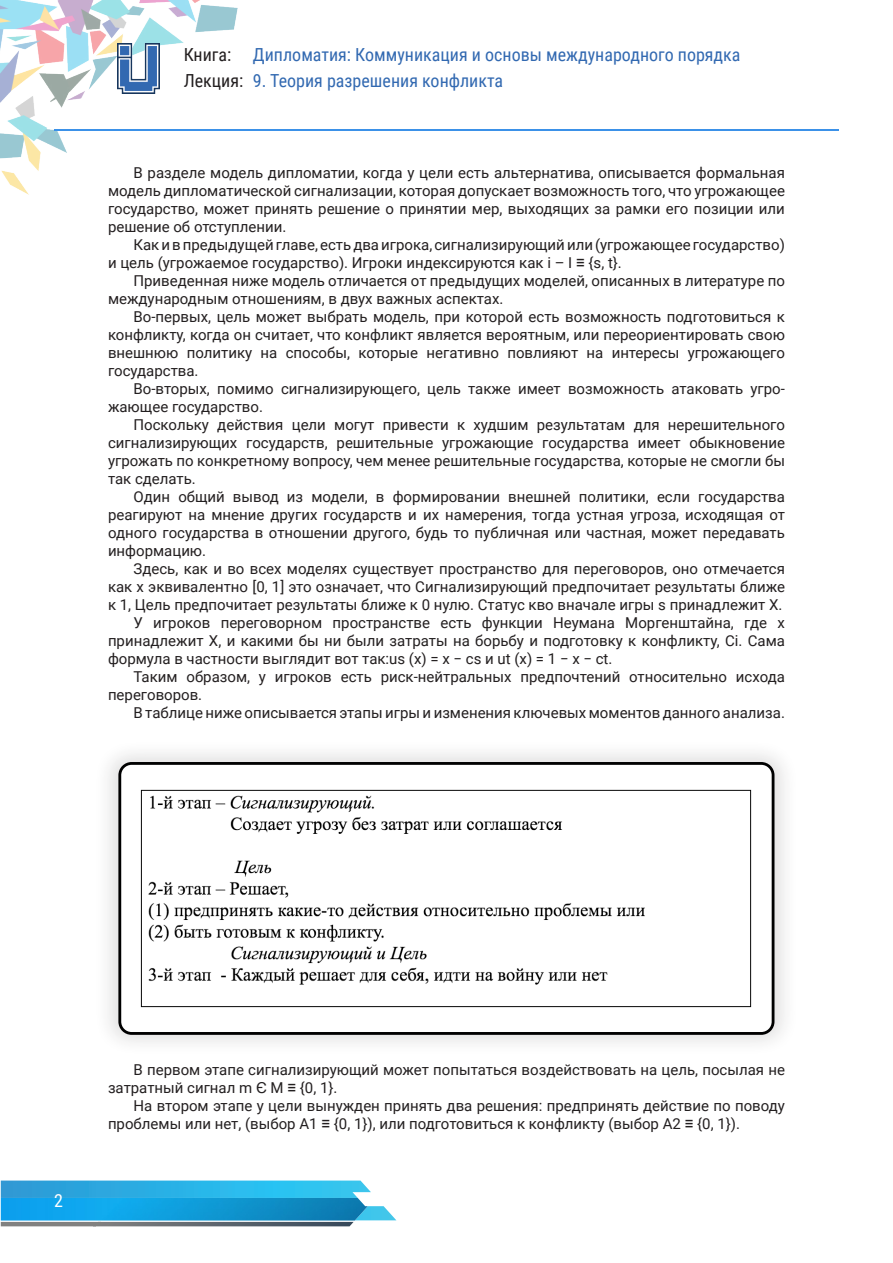
<style>
.page{position:relative;width:893px;height:1263px;background:#fff}
.page>*{position:absolute;margin:0;border:0;box-sizing:border-box;transform-origin:0 0}
.t1{font:18px "Roboto Condensed";color:#3269b1}
.t2{font:18px/25.5px "Roboto Condensed";color:#231f20}
.t3{font:18px "Roboto Condensed";color:#fff}
.t4{font:15px/18px "Roboto";color:#231f20;text-align:justify}
.s1{font-family:"Arial"}
</style>
<div class="page">
<img style="left:0;top:0;width:238px;height:195px">
<hr style="left:54px;top:129px;width:785px;height:2px;background:#3b91e8">
<img style="left:118px;top:44px;width:41px;height:49px">
<svg style="left:1px;top:1180px;width:395px;height:46px;background:#5bb6d9"></svg>
<img style="left:1px;top:1198px;width:367px;height:22px">
<div style="left:93px;top:739px;width:707px;height:318px;background:linear-gradient(to right,#f6f6f6,#f6f6f6)"></div>
<div style="left:120px;top:763px;width:653px;height:270px;background:#fff;border-radius:12px"></div>
<div style="left:118px;top:762px;width:656px;height:273px;border:3px solid #000;border-radius:12px"></div>
<img style="left:140px;top:789px;width:612px;height:219px">
<p class="t2" style="left:184px;top:41px;width:61px">Книга:<br>Лекция:</p>
<p class="t1" style="left:253px;top:42px;width:489px">Дипломатия: Коммуникация и основы международного порядка</p>
<p class="t1" style="left:253px;top:68px;width:252px">9. Теория разрешения конфликта</p>
<p class="t4" style="left:108px;top:163px;width:678px;text-indent:26px">В разделе модель дипломатии, когда у цели есть альтернатива, описывается формальная модель дипломатической сигнализации, которая допускает возможность того, что угрожающее государство, может принять решение о принятии мер, выходящих за рамки его позиции или решение об отступлении.</p>
<p class="t4" style="left:108px;top:235px;width:678px;text-indent:26px">Как и в предыдущей главе, есть два игрока, сигнализирующий или (угрожающее государство) и цель (угрожаемое государство). Игроки индексируются как i – I <span class="s1">≡</span> {s, t}.</p>
<p class="t4" style="left:108px;top:271px;width:678px;text-indent:26px">Приведенная ниже модель отличается от предыдущих моделей, описанных в литературе по международным отношениям, в двух важных аспектах.</p>
<p class="t4" style="left:108px;top:307px;width:678px;text-indent:26px">Во-первых, цель может выбрать модель, при которой есть возможность подготовиться к конфликту, когда он считает, что конфликт является вероятным, или переориентировать свою внешнюю политику на способы, которые негативно повлияют на интересы угрожающего государства.</p>
<p class="t4" style="left:108px;top:379px;width:678px;text-indent:26px">Во-вторых, помимо сигнализирующего, цель также имеет возможность атаковать угро&shy;жающее государство.</p>
<p class="t4" style="left:108px;top:415px;width:678px;text-indent:26px">Поскольку действия цели могут привести к худшим результатам для нерешительного сигнализирующих государств, решительные угрожающие государства имеет обыкновение угрожать по конкретному вопросу, чем менее решительные государства, которые не смогли бы так сделать.</p>
<p class="t4" style="left:108px;top:487px;width:678px;text-indent:26px">Один общий вывод из модели, в формировании внешней политики, если государства реагируют на мнение других государств и их намерения, тогда устная угроза, исходящая от одного государства в отношении другого, будь то публичная или частная, может передавать информацию.</p>
<p class="t4" style="left:108px;top:559px;width:678px;text-indent:26px">Здесь, как и во всех моделях существует пространство для переговоров, оно отмечается как x эквивалентно [0, 1] это означает, что Сигнализирующий предпочитает результаты ближе к 1, Цель предпочитает результаты ближе к 0 нулю. Статус кво вначале игры s принадлежит Х.</p>
<p class="t4" style="left:108px;top:613px;width:678px;text-indent:26px">У игроков переговорном пространстве есть функции Неумана Моргенштайна, где x принадлежит Х, и какими бы ни были затраты на борьбу и подготовку к конфликту, Ci. Сама формула в частности выглядит вот так:us (x) = x − cs и ut (x) = 1 − x − ct.</p>
<p class="t4" style="left:108px;top:667px;width:678px;text-indent:26px">Таким образом, у игроков есть риск-нейтральных предпочтений относительно исхода переговоров.</p>
<p class="t4" style="left:134px;top:703px;width:653px">В таблице ниже описывается этапы игры и изменения ключевых моментов данного анализа.</p>
<p class="t3" style="left:54px;top:1188px;width:10px">2</p>
<p class="t4" style="left:108px;top:1060px;width:678px;text-indent:26px">В первом этапе сигнализирующий может попытаться воздействовать на цель, посылая не затратный сигнал m <span class="s1">Є</span> M <span class="s1">≡</span> {0, 1}.</p>
<p class="t4" style="left:108px;top:1096px;width:678px;text-indent:26px">На втором этапе у цели вынужден принять два решения: предпринять действие по поводу проблемы или нет, (выбор A1 <span class="s1">≡</span> {0, 1}), или подготовиться к конфликту (выбор A2 <span class="s1">≡</span> {0, 1}).</p>
</div>
